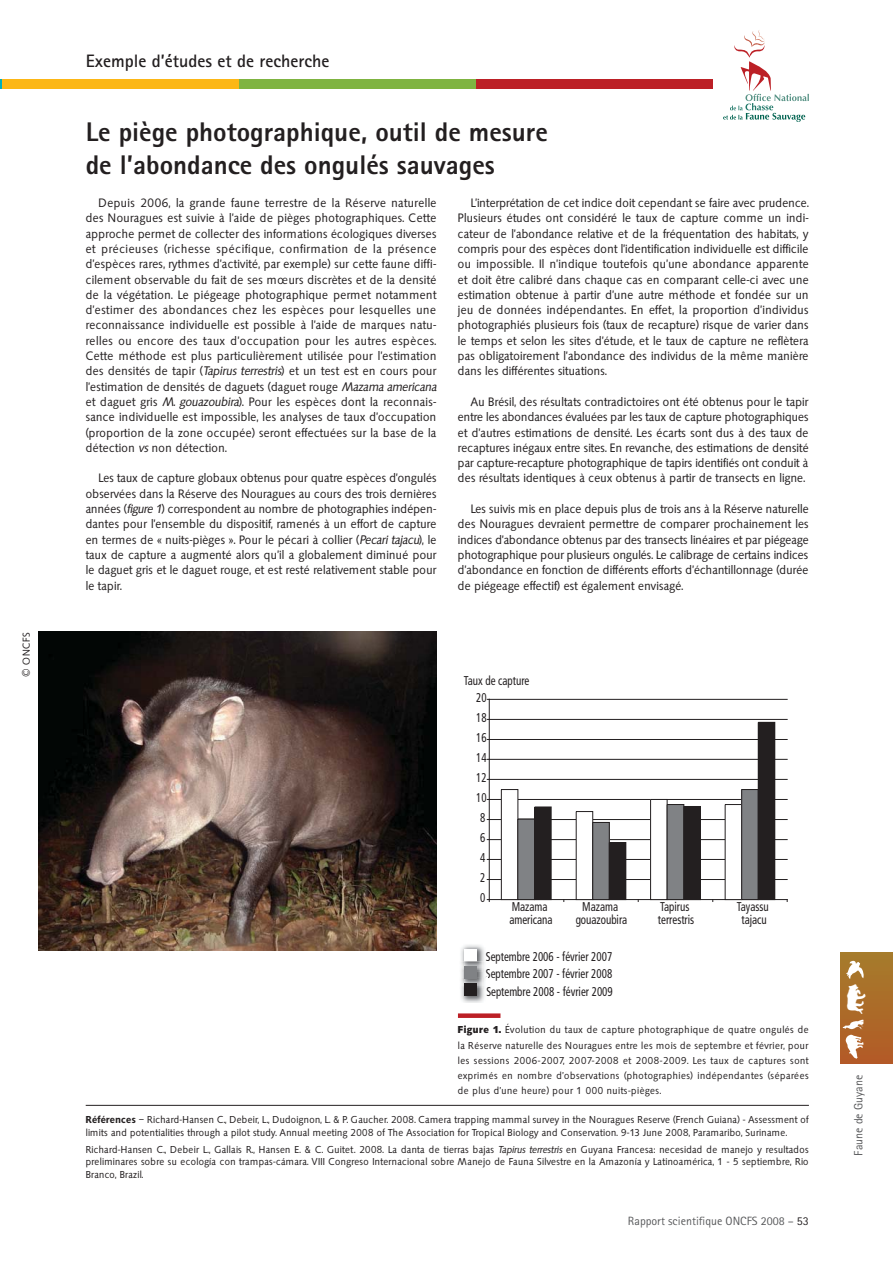
<style>
.page{position:relative;width:893px;height:1263px;background:#fff}
.page>*{position:absolute;margin:0;border:0;box-sizing:border-box;transform-origin:0 0}
.t1{font:800 27px/32.4px "Rotis Sans Serif";color:#231f20}
.t2{font:22.05px "Animals";color:#fff}
.t3{font:700 18px "Rotis Sans Serif";color:#231f20}
.t4{font:12.75px/15.3px "Saxony";letter-spacing:-.01em;color:#231f20;text-align:justify;scale:.95 1}
.t5{font:condensed 12.75px/13.5px "Frutiger";color:#231f20;scale:.86 1}
.t6{font:12px "Rotis Sans Serif";color:#58595b}
.t7{font:10.5px/15.3px "Saxony";color:#231f20;text-align:justify;scale:.95 1}
.s1{font-style:italic;font-size:12px}
.s2{font-weight:700}
.s3{font-weight:600}
.s4{font-style:italic;font-size:9.75px}
.s5{color:#231f20}
</style>
<div class="page">
<svg style="left:840px;top:952px;width:52px;height:112px;background:#ab6b29"></svg>
<div style="left:458px;top:1013px;width:42px;height:5px;background:#bc2026"></div>
<hr style="left:489px;top:879px;width:298px;height:1px;background:#231f20">
<hr style="left:489px;top:859px;width:298px;height:1px;background:#231f20">
<hr style="left:489px;top:839px;width:298px;height:1px;background:#231f20">
<hr style="left:489px;top:819px;width:298px;height:1px;background:#231f20">
<hr style="left:489px;top:799px;width:298px;height:1px;background:#231f20">
<hr style="left:489px;top:779px;width:298px;height:1px;background:#231f20">
<hr style="left:489px;top:759px;width:298px;height:1px;background:#231f20">
<hr style="left:489px;top:739px;width:298px;height:1px;background:#231f20">
<hr style="left:489px;top:719px;width:298px;height:1px;background:#231f20">
<hr style="left:489px;top:699px;width:298px;height:1px;background:#231f20">
<hr style="left:489px;top:699px;width:1px;height:201px;background:#231f20">
<hr style="left:489px;top:899px;width:298px;height:1px;background:#231f20">
<img style="left:461px;top:945px;width:24px;height:57px">
<div style="left:464px;top:949px;width:13px;height:12px;background:#fff"></div>
<img style="left:461px;top:961px;width:24px;height:11px">
<img style="left:461px;top:978px;width:24px;height:10px">
<svg style="left:464px;top:966px;width:13px;height:13px"></svg>
<div style="left:464px;top:983px;width:13px;height:13px;background:#231f20"></div>
<div style="left:501px;top:790px;width:17px;height:110px;background:#fff"></div>
<div style="left:501px;top:789px;width:17px;height:111px;border:1px solid #231f20"></div>
<div style="left:518px;top:819px;width:16px;height:81px;background:#808285"></div>
<div style="left:517px;top:819px;width:17px;height:81px;border:1px solid #231f20"></div>
<div style="left:534px;top:807px;width:17px;height:93px;background:#231f20"></div>
<div style="left:576px;top:812px;width:16px;height:88px;background:#fff"></div>
<div style="left:650px;top:799px;width:17px;height:101px;background:#fff"></div>
<div style="left:650px;top:799px;width:17px;height:101px;border:1px solid #231f20"></div>
<div style="left:725px;top:805px;width:16px;height:95px;background:#fff"></div>
<div style="left:592px;top:822px;width:17px;height:78px;background:#808285"></div>
<div style="left:592px;top:822px;width:17px;height:78px;border:1px solid #231f20"></div>
<div style="left:667px;top:805px;width:16px;height:95px;background:#808285"></div>
<div style="left:667px;top:804px;width:17px;height:96px;border:1px solid #231f20"></div>
<div style="left:741px;top:790px;width:17px;height:110px;background:#808285"></div>
<div style="left:741px;top:789px;width:17px;height:111px;border:1px solid #231f20"></div>
<div style="left:609px;top:843px;width:17px;height:57px;background:#231f20"></div>
<div style="left:683px;top:806px;width:17px;height:94px;background:#231f20"></div>
<div style="left:683px;top:806px;width:17px;height:94px;border:1px solid #231f20"></div>
<div style="left:758px;top:722px;width:16px;height:178px;background:#231f20"></div>
<div style="left:758px;top:722px;width:17px;height:178px;border:1px solid #231f20"></div>
<img style="left:39px;top:632px;width:397px;height:319px">
<div style="left:2px;top:79px;width:237px;height:10px;background:#fcb716"></div>
<div style="left:239px;top:79px;width:237px;height:10px;background:#7fb441"></div>
<div style="left:476px;top:79px;width:236px;height:10px;background:#bc2026"></div>
<svg style="left:845px;top:1035px;width:18px;height:24px"></svg>
<svg style="left:842px;top:1020px;width:21px;height:9px"></svg>
<svg style="left:846px;top:961px;width:17px;height:18px"></svg>
<svg style="left:723px;top:30px;width:85px;height:92px"></svg>
<hr style="left:86px;top:1105px;width:722px;height:1px;background:#231f20">
<p class="t7" style="left:20px;top:677px;width:49px;rotate:-90deg">© ONCFS</p>
<h3 class="t3" style="left:86px;top:54px;width:245px">Exemple d’études et de recherche</h3>
<h1 class="t1" style="left:86px;top:119px;width:463px">Le piège photographique, outil de mesure de l’abondance des ongulés sauvages</h1>
<p class="t4" style="left:86px;top:196px;width:371px;text-indent:13px">Depuis 2006, la grande faune terrestre de la Réserve naturelle des Nouragues est suivie à l’aide de pièges photographiques. Cette approche permet de collecter des informations écologiques diverses et précieuses (richesse spécifique, confirmation de la présence d’espèces rares, rythmes d’activité, par exemple) sur cette faune diffi&shy;cilement observable du fait de ses mœurs discrètes et de la densité de la végétation. Le piégeage photographique permet notamment d’estimer des abondances chez les espèces pour lesquelles une reconnaissance individuelle est possible à l’aide de marques natu&shy;relles ou encore des taux d’occupation pour les autres espèces.<br>Cette méthode est plus particulièrement utilisée pour l’estimation des densités de tapir (<span class="s1">Tapirus terrestris</span>) et un test est en cours pour l’estimation de densités de daguets (daguet rouge <span class="s1">Mazama americana </span>et daguet gris <span class="s1">M. gouazoubira</span>). Pour les espèces dont la reconnais&shy;sance individuelle est impossible, les analyses de taux d’occupation (proportion de la zone occupée) seront effectuées sur la base de la détection <span class="s1">vs</span> non détection.</p>
<p class="t4" style="left:86px;top:472px;width:371px;text-indent:13px">Les taux de capture globaux obtenus pour quatre espèces d’ongulés observées dans la Réserve des Nouragues au cours des trois dernières années (<span class="s1">figure 1</span>) correspondent au nombre de photographies indépen&shy;dantes pour l’ensemble du dispositif, ramenés à un effort de capture en termes de « nuits-pièges ». Pour le pécari à collier (<span class="s1">Pecari tajacu</span>), le taux de capture a augmenté alors qu’il a globalement diminué pour le daguet gris et le daguet rouge, et est resté relativement stable pour le tapir.</p>
<p class="t4" style="left:458px;top:196px;width:371px;text-indent:13px">L’interprétation de cet indice doit cependant se faire avec prudence.<br>Plusieurs études ont considéré le taux de capture comme un indi&shy;cateur de l’abondance relative et de la fréquentation des habitats, y compris pour des espèces dont l’identification individuelle est difficile ou impossible. Il n’indique toutefois qu’une abondance apparente et doit être calibré dans chaque cas en comparant celle-ci avec une estimation obtenue à partir d’une autre méthode et fondée sur un jeu de données indépendantes. En effet, la proportion d’individus photographiés plusieurs fois (taux de recapture) risque de varier dans le temps et selon les sites d’étude, et le taux de capture ne reflètera pas obligatoirement l’abondance des individus de la même manière dans les différentes situations.</p>
<p class="t4" style="left:458px;top:395px;width:371px;text-indent:13px">Au Brésil, des résultats contradictoires ont été obtenus pour le tapir entre les abondances évaluées par les taux de capture photographiques et d’autres estimations de densité. Les écarts sont dus à des taux de recaptures inégaux entre sites. En revanche, des estimations de densité par capture-recapture photographique de tapirs identifiés ont conduit à des résultats identiques à ceux obtenus à partir de transects en ligne.</p>
<p class="t4" style="left:458px;top:502px;width:371px;text-indent:13px">Les suivis mis en place depuis plus de trois ans à la Réserve naturelle des Nouragues devraient permettre de comparer prochainement les indices d’abondance obtenus par des transects linéaires et par piégeage photographique pour plusieurs ongulés. Le calibrage de certains indices d’abondance en fonction de différents efforts d’échantillonnage (durée de piégeage effectif) est également envisagé.</p>
<p class="t5" style="left:464px;top:675px;width:78px">Taux de capture</p>
<p class="t5" style="left:476px;top:692px;width:14px">20</p>
<p class="t5" style="left:476px;top:712px;width:14px">18</p>
<p class="t5" style="left:476px;top:732px;width:14px">16</p>
<p class="t5" style="left:476px;top:752px;width:14px">14</p>
<p class="t5" style="left:476px;top:772px;width:14px">12</p>
<p class="t5" style="left:476px;top:792px;width:14px">10</p>
<p class="t5" style="left:480px;top:812px;width:8px">8</p>
<p class="t5" style="left:480px;top:832px;width:8px">6</p>
<p class="t5" style="left:480px;top:852px;width:8px">4</p>
<p class="t5" style="left:480px;top:872px;width:8px">2</p>
<p class="t5" style="left:480px;top:892px;width:8px">0</p>
<p class="t5" style="left:509px;top:901px;width:52px">Mazama americana</p>
<p class="t5" style="left:575px;top:901px;width:62px;text-align:center">Mazama gouazoubira</p>
<p class="t5" style="left:658px;top:901px;width:44px">Tapirus terrestris</p>
<p class="t5" style="left:736px;top:901px;width:39px;text-align:center">Tayassu tajacu</p>
<p class="t5" style="left:486px;top:949px;width:149px;line-height:17.4px;text-align:justify">Septembre 2006 - février 2007<br>Septembre 2007 - février 2008<br>Septembre 2008 - février 2009</p>
<p class="t7" style="left:458px;top:1023px;width:371px"><span class="s2">Figure 1.</span> Évolution du taux de capture photographique de quatre ongulés de la Réserve naturelle des Nouragues entre les mois de septembre et février, pour les sessions 2006-2007, 2007-2008 et 2008-2009. Les taux de captures sont exprimés en nombre d’observations (photographies) indépendantes (séparées de plus d’une heure) pour 1 000 nuits-pièges.</p>
<p class="t7" style="left:86px;top:1114px;width:762px;line-height:12.6px"><span class="s3">Références</span> – Richard-Hansen C., Debeir, L., Dudoignon, L. &amp; P. Gaucher. 2008. Camera trapping mammal survey in the Nouragues Reserve (French Guiana) - Assessment of limits and potentialities through a pilot study. Annual meeting 2008 of The Association for Tropical Biology and Conservation. 9-13 June 2008, Paramaribo, Suriname.</p>
<p class="t7" style="left:86px;top:1144px;width:762px;line-height:12.6px">Richard-Hansen C., Debeir L., Gallais R., Hansen E. &amp; C. Guitet. 2008. La danta de tierras bajas <span class="s4">Tapirus terrestris</span> en Guyana Francesa: necesidad de manejo y resultados preliminares sobre su ecología con trampas-cámara. VIII Congreso Internacional sobre Manejo de Fauna Silvestre en la Amazonía y Latinoamérica, 1 - 5 septiembre, Rio Branco, Brazil.</p>
<p class="t6" style="left:628px;top:1217px;width:182px">Rapport scientifique ONCFS 2008 – <span class="s5">53</span></p>
<h2 class="t2" style="left:843px;top:1014px;width:31px;rotate:-90deg">t</h2>
<p class="t6" style="left:854px;top:1156px;width:82px;rotate:-90deg">Faune de Guyane</p>
</div>
